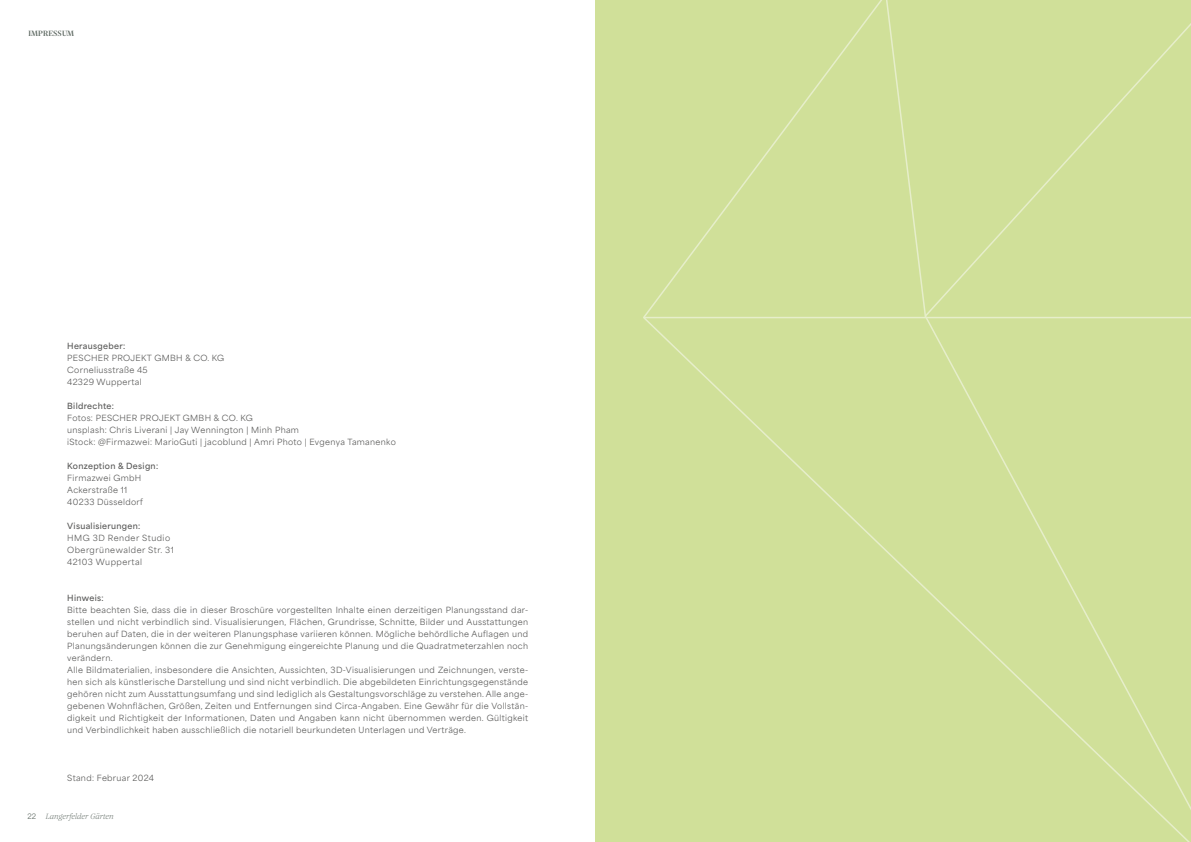
<style>
.page{position:relative;width:1191px;height:842px;background:#fff}
.page>*{position:absolute;margin:0;border:0;box-sizing:border-box;transform-origin:0 0}
.t1{font:8px/12px "Area Normal";letter-spacing:.04em;color:#575756}
.t2{font:600 8px "Area Normal";letter-spacing:.04em;color:#575756}
.t3{font:8px/12px "Area Normal";letter-spacing:.06em;color:#575756}
.t4{font:italic 200 8px "Nice Headline Trial";color:#59645d}
.t5{font:500 8px "Nice Headline Trial";letter-spacing:.02em;color:#59645d}
.s1{font-family:"Area Normal";font-weight:400;font-style:normal;font-size:7px}
</style>
<div class="page">
<div style="left:595px;top:0;width:596px;height:842px;background:#d0e099"></div>
<svg style="left:884px;top:0;width:307px;height:842px"></svg>
<hr style="left:645px;top:317px;width:546px;height:1px;background:#e6eeca">
<svg style="left:923px;top:0;width:268px;height:319px"></svg>
<p class="t5" style="left:28px;top:28px;width:47px">IMPRESSUM</p>
<p class="t2" style="left:67px;top:339px;width:59px">Herausgeber:</p>
<p class="t1" style="left:67px;top:351px;width:158px">PESCHER PROJEKT GMBH &amp; CO. KG<br>Corneliusstraße 45<br>42329 Wuppertal</p>
<p class="t2" style="left:67px;top:399px;width:48px">Bildrechte:</p>
<p class="t1" style="left:67px;top:411px;width:330px">Fotos: PESCHER PROJEKT GMBH &amp; CO. KG<br>unsplash: Chris Liverani | Jay Wennington | Minh Pham<br>iStock: @Firmazwei: MarioGuti | jacoblund | Amri Photo | Evgenya Tamanenko</p>
<p class="t2" style="left:67px;top:459px;width:92px">Konzeption &amp; Design:</p>
<p class="t1" style="left:67px;top:471px;width:77px">Firmazwei GmbH<br>Ackerstraße 11<br>40233 Düsseldorf</p>
<p class="t2" style="left:67px;top:519px;width:75px">Visualisierungen:</p>
<p class="t3" style="left:67px;top:531px;width:108px">HMG 3D Render Studio<br>Obergrünewalder Str. 31<br>42103 Wuppertal</p>
<p class="t2" style="left:67px;top:591px;width:38px">Hinweis:</p>
<p class="t1" style="left:67px;top:603px;width:462px">Bitte beachten Sie, dass die in dieser Broschüre vorgestellten Inhalte einen derzeitigen Planungsstand dar&shy;stellen und nicht verbindlich sind. Visualisierungen, Flächen, Grundrisse, Schnitte, Bilder und Ausstattungen beruhen auf Daten, die in der weiteren Planungsphase variieren können. Mögliche behördliche Auflagen und Planungsänderungen können die zur Genehmigung eingereichte Planung und die Quadratmeterzahlen noch verändern.<br>Alle Bildmaterialien, insbesondere die Ansichten, Aussichten, 3D-Visualisierungen und Zeichnungen, verste&shy;hen sich als künstlerische Darstellung und sind nicht verbindlich. Die abgebildeten Einrichtungsgegenstände gehören nicht zum Ausstattungsumfang und sind lediglich als Gestaltungsvorschläge zu verstehen. Alle ange&shy;gebenen Wohnflächen, Größen, Zeiten und Entfernungen sind Circa-Angaben. Eine Gewähr für die Vollstän&shy;digkeit und Richtigkeit der Informationen, Daten und Angaben kann nicht übernommen werden. Gültigkeit und Verbindlichkeit haben ausschließlich die notariell beurkundeten Unterlagen und Verträge.</p>
<p class="t1" style="left:67px;top:771px;width:88px">Stand: Februar 2024</p>
<p class="t4" style="left:27px;top:811px;width:88px"><span class="s1">22</span> Langerfelder Gärten</p>
</div>
